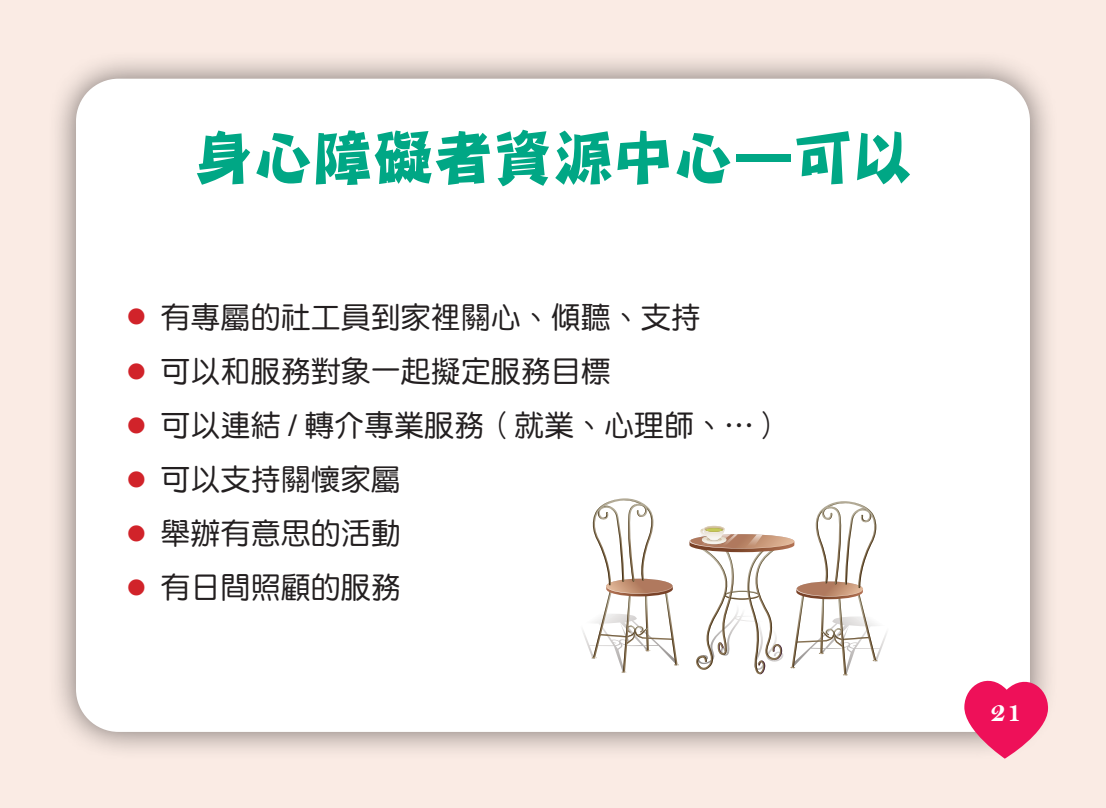
<style>
.page{position:relative;width:1106px;height:808px;background:#faebe4}
.page>*{position:absolute;margin:0;border:0;box-sizing:border-box;transform-origin:0 0}
.標題{font:60px "DF Ping Ju Std W7";color:#00a785}
.內文{font:30px "DF Yuan Std W5";color:#231f20}
.t1{font:30px "Bell MT Bold";color:#fff}
.s1{font-size:18px;color:#d1232a}
.s2{font-family:"Helvetica"}
</style>
<div class="page">
<div style="left:47px;top:50px;width:1011px;height:711px;background:#231f20;opacity:.6"></div>
<div style="left:76px;top:79px;width:954px;height:653px;background:#fff;border-radius:43px"></div>
<svg style="left:963px;top:671px;width:85px;height:88px"></svg>
<svg style="left:582px;top:498px;width:97px;height:175px"></svg>
<svg style="left:689px;top:501px;width:198px;height:174px"></svg>
<p class="標題" style="left:193px;top:125px;width:722px">身心障礙者資源中心—可以</p>
<p class="內文" style="left:128px;top:301px;width:574px"><span class="s1">●</span> 有專屬的社工員到家裡關心、傾聽、支持</p>
<p class="內文" style="left:128px;top:355px;width:484px"><span class="s1">●</span> 可以和服務對象一起擬定服務目標</p>
<p class="內文" style="left:128px;top:409px;width:658px"><span class="s1">●</span> 可以連結 <span class="s2">/</span> 轉介專業服務（就業、心理師、⋯）</p>
<p class="內文" style="left:128px;top:463px;width:274px"><span class="s1">●</span> 可以支持關懷家屬</p>
<p class="內文" style="left:128px;top:517px;width:274px"><span class="s1">●</span> 舉辦有意思的活動</p>
<p class="內文" style="left:128px;top:571px;width:274px"><span class="s1">●</span> 有日間照顧的服務</p>
<p class="t1" style="left:990px;top:693px;width:33px">21</p>
</div>
